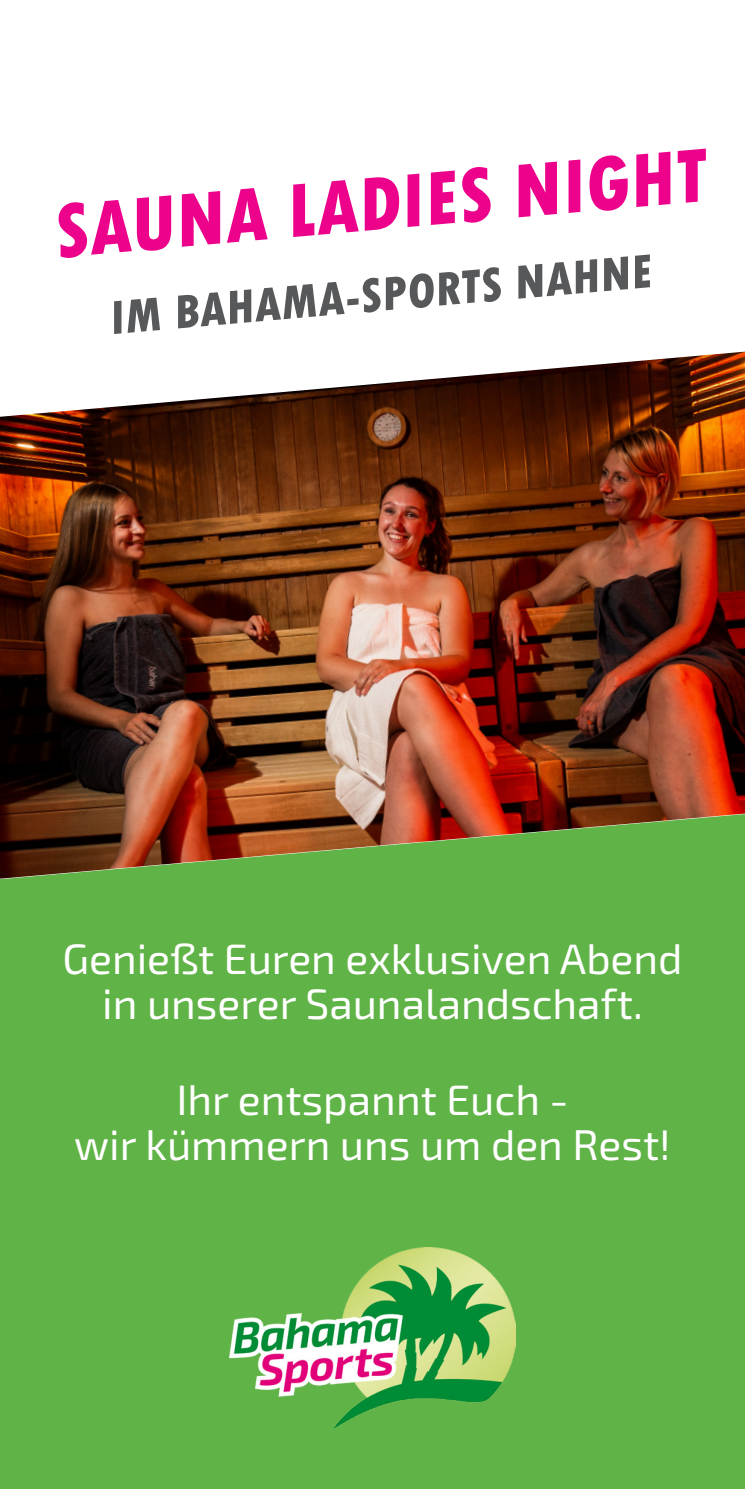
<style>
.page{position:relative;width:745px;height:1489px;background:#fff}
.page>*{position:absolute;margin:0;border:0;box-sizing:border-box;transform-origin:0 0}
.t1{font:800 condensed 80px "Tw Cen";color:#ed028c}
.t2{font:800 condensed 50px "Tw Cen";color:#57585a}
.t3{font:42.5px "Exo 2";color:#fff}
</style>
<div class="page">
<div style="left:0;top:878px;width:744px;height:610px;background:#60b346"></div>
<img style="left:229px;top:1247px;width:286px;height:181px">
<img style="left:0;top:351px;width:744px;height:527px">
<p class="t1" style="left:49px;top:185px;width:656px;rotate:-5deg">SAUNA LADIES NIGHT</p>
<p class="t2" style="left:106px;top:289px;width:545px;rotate:-5deg">IM BAHAMA-SPORTS NAHNE</p>
<p class="t3" style="left:62px;top:929px;width:621px">Genießt Euren exklusiven Abend</p>
<p class="t3" style="left:102px;top:974px;width:541px">in unserer Saunalandschaft.</p>
<p class="t3" style="left:176px;top:1070px;width:393px">Ihr entspannt Euch -</p>
<p class="t3" style="left:74px;top:1115px;width:598px">wir kümmern uns um den Rest!</p>
</div>
